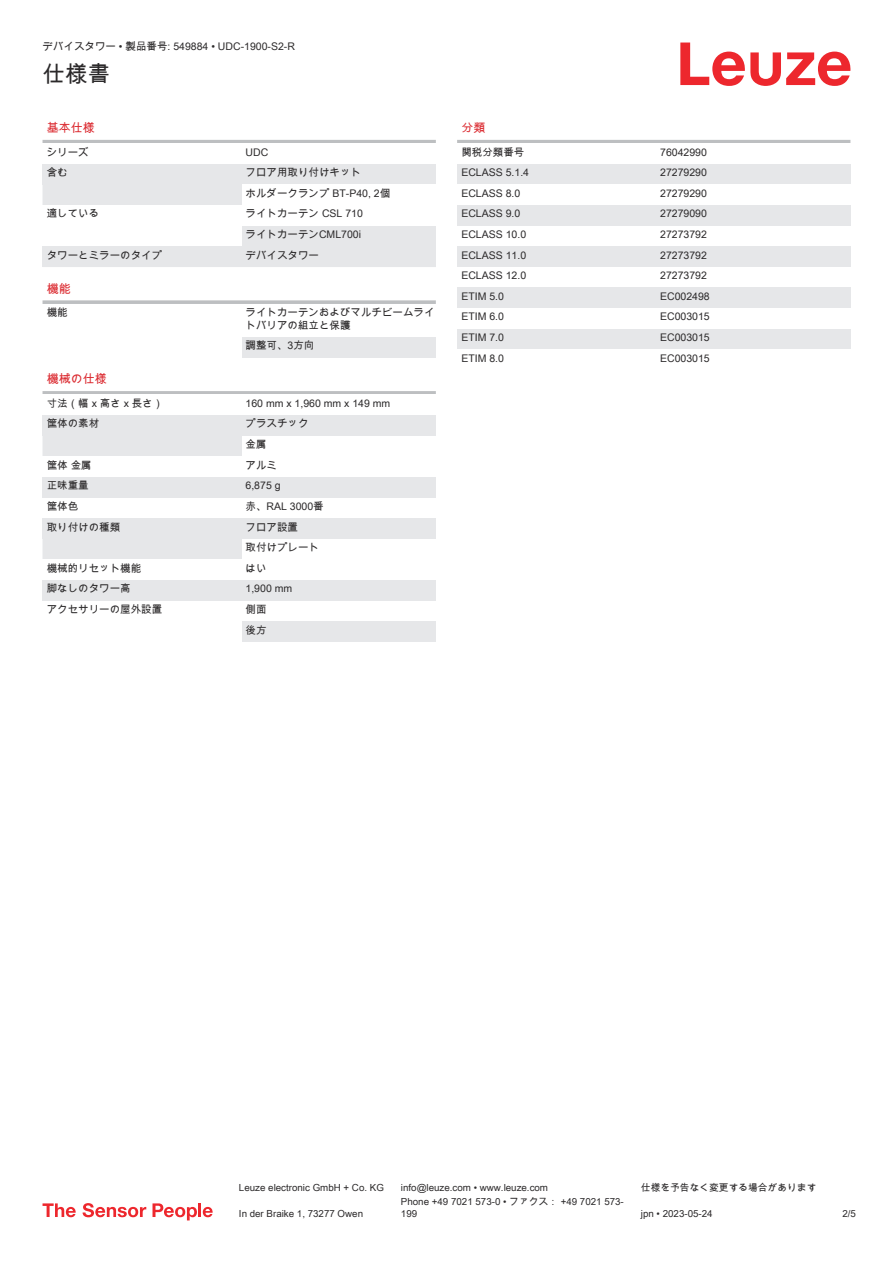
<style>
.page{position:relative;width:893px;height:1263px;background:#fff}
.page>*{position:absolute;margin:0;border:0;box-sizing:border-box;transform-origin:0 0}
.t1{font:22.5px "Arial Unicode MS";color:#2b292a}
.t2{font:12px "Arial Unicode MS";color:#db2a30}
.t3{font:10.5px/20.5px "Arial Unicode MS";color:#2b292a}
.t4{font:9.75px/11.7px "Arial Unicode MS";color:#2b292a}
</style>
<div class="page">
<svg style="left:680px;top:43px;width:170px;height:43px"></svg>
<svg style="left:43px;top:185px;width:199px;height:374px"></svg>
<hr style="left:43px;top:140px;width:393px;height:3px;background:#bdbfc1">
<div style="left:43px;top:164px;width:199px;height:21px;background:#e6e7e9"></div>
<div style="left:242px;top:164px;width:194px;height:21px;background:#e6e7e9"></div>
<div style="left:43px;top:205px;width:199px;height:21px;background:#fff"></div>
<div style="left:242px;top:226px;width:194px;height:20px;background:#e6e7e9"></div>
<div style="left:43px;top:246px;width:199px;height:21px;background:#e6e7e9"></div>
<div style="left:242px;top:246px;width:194px;height:21px;background:#e6e7e9"></div>
<div style="left:43px;top:284px;width:393px;height:18px;background:#fff"></div>
<svg style="left:43px;top:300px;width:393px;height:4px;fill:#bfc1c3"></svg>
<div style="left:43px;top:304px;width:199px;height:21px;background:#fff"></div>
<div style="left:242px;top:337px;width:194px;height:21px;background:#e6e7e9"></div>
<div style="left:43px;top:375px;width:393px;height:18px;background:#fff"></div>
<svg style="left:43px;top:391px;width:393px;height:4px;fill:#c2c4c6"></svg>
<div style="left:43px;top:395px;width:199px;height:20px;background:#fff"></div>
<div style="left:43px;top:415px;width:199px;height:21px;background:#e6e7e9"></div>
<div style="left:242px;top:415px;width:194px;height:21px;background:#e6e7e9"></div>
<div style="left:43px;top:456px;width:199px;height:21px;background:#fff"></div>
<div style="left:43px;top:477px;width:199px;height:21px;background:#e6e7e9"></div>
<div style="left:242px;top:477px;width:194px;height:21px;background:#e6e7e9"></div>
<div style="left:43px;top:498px;width:199px;height:20px;background:#fff"></div>
<div style="left:43px;top:518px;width:199px;height:21px;background:#e6e7e9"></div>
<div style="left:242px;top:518px;width:194px;height:21px;background:#e6e7e9"></div>
<div style="left:43px;top:580px;width:199px;height:21px;background:#e6e7e9"></div>
<div style="left:242px;top:580px;width:194px;height:21px;background:#e6e7e9"></div>
<div style="left:242px;top:621px;width:194px;height:21px;background:#e6e7e9"></div>
<hr style="left:457px;top:140px;width:393px;height:3px;background:#bdbfc1">
<div style="left:457px;top:164px;width:200px;height:21px;background:#e6e7e9"></div>
<div style="left:657px;top:164px;width:193px;height:21px;background:#e6e7e9"></div>
<div style="left:457px;top:205px;width:200px;height:21px;background:#e6e7e9"></div>
<div style="left:657px;top:205px;width:193px;height:21px;background:#e6e7e9"></div>
<div style="left:457px;top:246px;width:200px;height:21px;background:#e6e7e9"></div>
<div style="left:657px;top:246px;width:193px;height:21px;background:#e6e7e9"></div>
<div style="left:457px;top:288px;width:200px;height:20px;background:#e6e7e9"></div>
<div style="left:657px;top:288px;width:193px;height:20px;background:#e6e7e9"></div>
<div style="left:457px;top:329px;width:200px;height:20px;background:#e6e7e9"></div>
<div style="left:657px;top:329px;width:193px;height:20px;background:#e6e7e9"></div>
<svg style="left:43px;top:1203px;width:33px;height:14px"></svg>
<svg style="left:83px;top:1203px;width:63px;height:14px"></svg>
<svg style="left:153px;top:1203px;width:44px;height:17px"></svg>
<hr style="left:198px;top:1203px;width:3px;height:14px;background:#ed272d">
<svg style="left:203px;top:1207px;width:10px;height:10px"></svg>
<p class="t3" style="left:43px;top:36px;width:254px">デバイスタワー • 製品番号: 549884 • UDC-1900-S2-R</p>
<h1 class="t1" style="left:43px;top:58px;width:69px">仕様書</h1>
<p class="t2" style="left:47px;top:119px;width:49px">基本仕様</p>
<p class="t3" style="left:47px;top:141px;width:43px">シリーズ</p>
<p class="t3" style="left:246px;top:142px;width:24px">UDC</p>
<p class="t3" style="left:47px;top:162px;width:22px">含む</p>
<p class="t3" style="left:246px;top:162px;width:146px">フロア用取り付けキット<br>ホルダークランプ BT-P40, 2個</p>
<p class="t3" style="left:47px;top:203px;width:54px">適している</p>
<p class="t3" style="left:246px;top:203px;width:119px">ライトカーテン CSL 710ライトカーテンCML700i</p>
<p class="t3" style="left:47px;top:244px;width:117px">タワーとミラーのタイプ</p>
<p class="t3" style="left:246px;top:244px;width:75px">デバイスタワー</p>
<p class="t2" style="left:47px;top:280px;width:25px">機能</p>
<p class="t3" style="left:47px;top:302px;width:22px">機能</p>
<p class="t3" style="left:246px;top:306px;width:190px;line-height:12.6px">ライトカーテンおよびマルチビームライトバリアの組立と保護</p>
<p class="t3" style="left:246px;top:335px;width:70px">調整可、3方向</p>
<p class="t2" style="left:47px;top:370px;width:61px">機械の仕様</p>
<p class="t3" style="left:47px;top:393px;width:118px">寸法（幅 x 高さ x 長さ）</p>
<p class="t3" style="left:246px;top:393px;width:146px">160 mm x 1,960 mm x 149 mm</p>
<p class="t3" style="left:47px;top:413px;width:54px">筐体の素材</p>
<p class="t3" style="left:246px;top:413px;width:64px">プラスチック金属</p>
<p class="t3" style="left:47px;top:454px;width:46px">筐体 金属</p>
<p class="t3" style="left:246px;top:454px;width:33px">アルミ</p>
<p class="t3" style="left:47px;top:475px;width:43px">正味重量</p>
<p class="t3" style="left:246px;top:475px;width:37px">6,875 g</p>
<p class="t3" style="left:47px;top:496px;width:33px">筐体色</p>
<p class="t3" style="left:246px;top:496px;width:80px">赤、RAL 3000番</p>
<p class="t3" style="left:47px;top:516px;width:75px">取り付けの種類</p>
<p class="t3" style="left:246px;top:516px;width:75px">フロア設置<br>取付けプレート</p>
<p class="t3" style="left:47px;top:557px;width:96px">機械的リセット機能</p>
<p class="t3" style="left:246px;top:557px;width:22px">はい</p>
<p class="t3" style="left:47px;top:578px;width:85px">脚なしのタワー高</p>
<p class="t3" style="left:246px;top:578px;width:48px">1,900 mm</p>
<p class="t3" style="left:47px;top:599px;width:117px">アクセサリーの屋外設置</p>
<p class="t3" style="left:246px;top:599px;width:22px">側面後方</p>
<p class="t2" style="left:461px;top:119px;width:25px">分類</p>
<p class="t3" style="left:461px;top:141px;width:64px">関税分類番号</p>
<p class="t3" style="left:660px;top:141px;width:48px">76042990</p>
<p class="t3" style="left:461px;top:162px;width:69px">ECLASS 5.1.4</p>
<p class="t3" style="left:660px;top:162px;width:48px">27279290</p>
<p class="t3" style="left:461px;top:183px;width:60px">ECLASS 8.0</p>
<p class="t3" style="left:660px;top:183px;width:48px">27279290</p>
<p class="t3" style="left:461px;top:203px;width:60px">ECLASS 9.0</p>
<p class="t3" style="left:660px;top:203px;width:48px">27279090</p>
<p class="t3" style="left:461px;top:224px;width:66px">ECLASS 10.0</p>
<p class="t3" style="left:660px;top:224px;width:48px">27273792</p>
<p class="t3" style="left:461px;top:244px;width:66px">ECLASS 11.0</p>
<p class="t3" style="left:660px;top:244px;width:48px">27273792</p>
<p class="t3" style="left:461px;top:265px;width:66px">ECLASS 12.0</p>
<p class="t3" style="left:660px;top:265px;width:48px">27273792</p>
<p class="t3" style="left:461px;top:286px;width:44px">ETIM 5.0</p>
<p class="t3" style="left:660px;top:286px;width:51px">EC002498</p>
<p class="t3" style="left:461px;top:306px;width:44px">ETIM 6.0</p>
<p class="t3" style="left:660px;top:306px;width:51px">EC003015</p>
<p class="t3" style="left:461px;top:327px;width:44px">ETIM 7.0</p>
<p class="t3" style="left:660px;top:327px;width:51px">EC003015</p>
<p class="t3" style="left:461px;top:347px;width:44px">ETIM 8.0</p>
<p class="t3" style="left:660px;top:347px;width:51px">EC003015</p>
<p class="t4" style="left:239px;top:1181px;width:146px">Leuze electronic GmbH + Co. KG</p>
<p class="t4" style="left:401px;top:1181px;width:149px">info@leuze.com • www.leuze.com</p>
<p class="t4" style="left:641px;top:1181px;width:177px">仕様を予告なく変更する場合があります</p>
<p class="t4" style="left:239px;top:1207px;width:126px">In der Braike 1, 73277 Owen</p>
<p class="t4" style="left:401px;top:1196px;width:224px">Phone +49 7021 573-0 • ファクス： +49 7021 573-<br>199</p>
<p class="t4" style="left:641px;top:1207px;width:73px">jpn • 2023-05-24</p>
<p class="t4" style="left:842px;top:1207px;width:15px">2/5</p>
</div>
